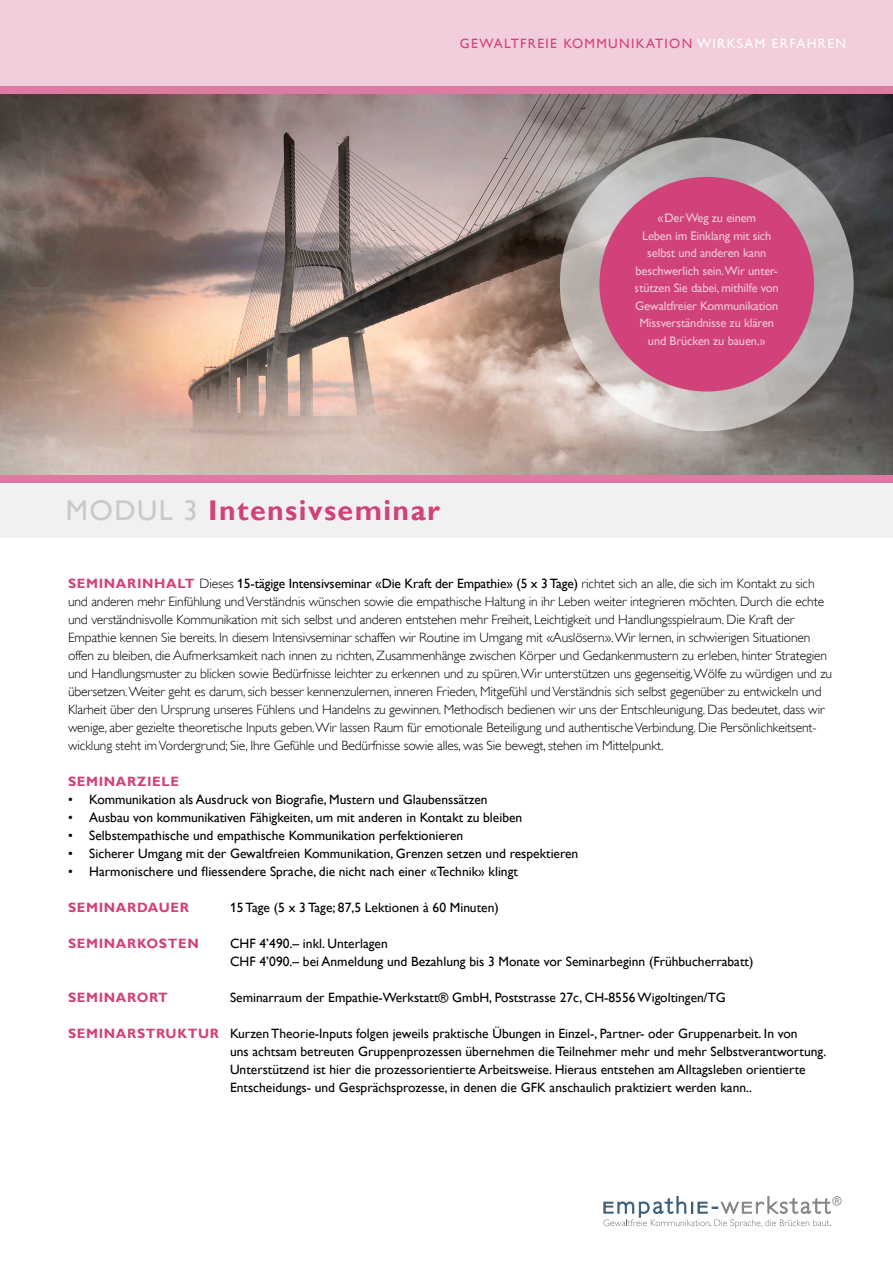
<style>
.page{position:relative;width:893px;height:1263px;background:#fff}
.page>*{position:absolute;margin:0;border:0;box-sizing:border-box;transform-origin:0 0}
.t1{font:700 28.5px "Gill Alt One";letter-spacing:.05em;color:#d1427a}
.t2{font:300 13.5px/18px "Gill Alt One";letter-spacing:-.01em;color:#000}
.t3{font:13.5px/18px "Gill Alt One";color:#000}
.t4{font:700 13.5px "Gill Alt One";letter-spacing:.05em;color:#d1427a}
.t5{font:13.5px "Gill Alt One";letter-spacing:.1em;color:#d1427a}
.t6{font:12.45px/17.5px "Gill Alt One";letter-spacing:-.01em;color:#fff;text-align:center}
.t7{font:12.45px "Gill Sans";color:#878787}
.s1{color:#fff}
.s2{font-weight:400;color:#cac8c9}
.s3{font-weight:700;color:#d1427a}
.s4{font-weight:400}
</style>
<div class="page">
<div style="left:0;top:480px;width:893px;height:57px;background:#f2f1f2"></div>
<div style="left:0;top:474px;width:893px;height:9px;background:#de7ba2"></div>
<div style="left:0;top:86px;width:893px;height:8px;background:#de7ba2"></div>
<div style="left:0;top:0;width:893px;height:86px;background:#f2cddb"></div>
<img style="left:0;top:94px;width:893px;height:380px">
<svg style="left:560px;top:137px;width:294px;height:294px;background:#bbb8b6"></svg>
<div style="left:599px;top:177px;width:215px;height:214px;background:#d1427a;border-radius:50%"></div>
<svg style="left:603px;top:1196px;width:228px;height:32px"></svg>
<p class="t5" style="left:460px;top:36px;width:388px">GEWALTFREIE KOMMUNIKATION <span class="s1">WIRKSAM ERFAHREN</span></p>
<h1 class="t1" style="left:66px;top:494px;width:376px"><span class="s2">MODUL 3</span> Intensivseminar</h1>
<p class="t6" style="left:635px;top:209px;width:145px">«Der Weg zu einem<br>Leben im Einklang mit sich selbst und anderen kann beschwerlich sein.Wir unter&shy;stützen Sie dabei, mithilfe von<br>Gewaltfreier Kommunikation<br>Missverständnisse zu klären und Brücken zu bauen.»</p>
<p class="t2" style="left:68px;top:574px;width:766px"><span class="s3">SEMINARINHALT</span> Dieses <span class="s4">15-tägige Intensivseminar «Die Kraft der Empathie» (5 x 3 Tage)</span> richtet sich an alle, die sich im Kontakt zu sich und anderen mehr Einfühlung und Verständnis wünschen sowie die empathische Haltung in ihr Leben weiter integrieren möchten. Durch die echte und verständnisvolle Kommunikation mit sich selbst und anderen entstehen mehr Freiheit, Leichtigkeit und Handlungsspielraum. Die Kraft der Empathie kennen Sie bereits. In diesem Intensivseminar schaffen wir Routine im Umgang mit «Auslösern». Wir lernen, in schwierigen Situationen offen zu bleiben, die Aufmerksamkeit nach innen zu richten, Zusammenhänge zwischen Körper und Gedankenmustern zu erleben, hinter Strategien und Handlungsmuster zu blicken sowie Bedürfnisse leichter zu erkennen und zu spüren. Wir unterstützen uns gegenseitig, Wölfe zu würdigen und zu übersetzen. Weiter geht es darum, sich besser kennenzulernen, inneren Frieden, Mitgefühl und Verständnis sich selbst gegenüber zu entwickeln und Klarheit über den Ursprung unseres Fühlens und Handelns zu gewinnen. Methodisch bedienen wir uns der Entschleunigung. Das bedeutet, dass wir wenige, aber gezielte theoretische Inputs geben. Wir lassen Raum für emotionale Beteiligung und authentische Verbindung. Die Persönlichkeitsent&shy;wicklung steht im Vordergrund; Sie, Ihre Gefühle und Bedürfnisse sowie alles, was Sie bewegt, stehen im Mittelpunkt.</p>
<p class="t4" style="left:68px;top:774px;width:113px">SEMINARZIELE</p>
<p class="t3" style="left:68px;top:790px;width:421px">• Kommunikation als Ausdruck von Biografie, Mustern und Glaubenssätzen</p>
<p class="t3" style="left:68px;top:808px;width:456px">• Ausbau von kommunikativen Fähigkeiten, um mit anderen in Kontakt zu bleiben</p>
<p class="t3" style="left:68px;top:826px;width:397px">• Selbstempathische und empathische Kommunikation perfektionieren</p>
<p class="t3" style="left:68px;top:844px;width:512px">• Sicherer Umgang mit der Gewaltfreien Kommunikation, Grenzen setzen und respektieren</p>
<p class="t3" style="left:68px;top:862px;width:451px">• Harmonischere und fliessendere Sprache, die nicht nach einer «Technik» klingt</p>
<p class="t4" style="left:68px;top:900px;width:122px">SEMINARDAUER</p>
<p class="t3" style="left:230px;top:898px;width:270px">15 Tage (5 x 3 Tage; 87,5 Lektionen à 60 Minuten)</p>
<p class="t4" style="left:68px;top:936px;width:132px">SEMINARKOSTEN</p>
<p class="t3" style="left:230px;top:934px;width:525px">CHF 4’490.– inkl. Unterlagen<br>CHF 4’090.– bei Anmeldung und Bezahlung bis 3 Monate vor Seminarbeginn (Frühbucherrabatt)</p>
<p class="t4" style="left:68px;top:990px;width:101px">SEMINARORT</p>
<p class="t3" style="left:230px;top:988px;width:497px">Seminarraum der Empathie-Werkstatt® GmbH, Poststrasse 27c, CH-8556Wigoltingen/TG</p>
<p class="t3" style="left:230px;top:1024px;width:598px;text-indent:-162px"><span class="s3">SEMINARSTRUKTUR</span> Kurzen Theorie-Inputs folgen jeweils praktische Übungen in Einzel-, Partner- oder Gruppenarbeit. In von<br>uns achtsam betreuten Gruppenprozessen übernehmen die Teilnehmer mehr und mehr Selbstverantwortung.<br>Unterstützend ist hier die prozessorientierte Arbeitsweise. Hieraus entstehen am Alltagsleben orientierte Entscheidungs- und Gesprächsprozesse, in denen die GFK anschaulich praktiziert werden kann..</p>
<p class="t7" style="left:832px;top:1193px;width:11px">®</p>
</div>
